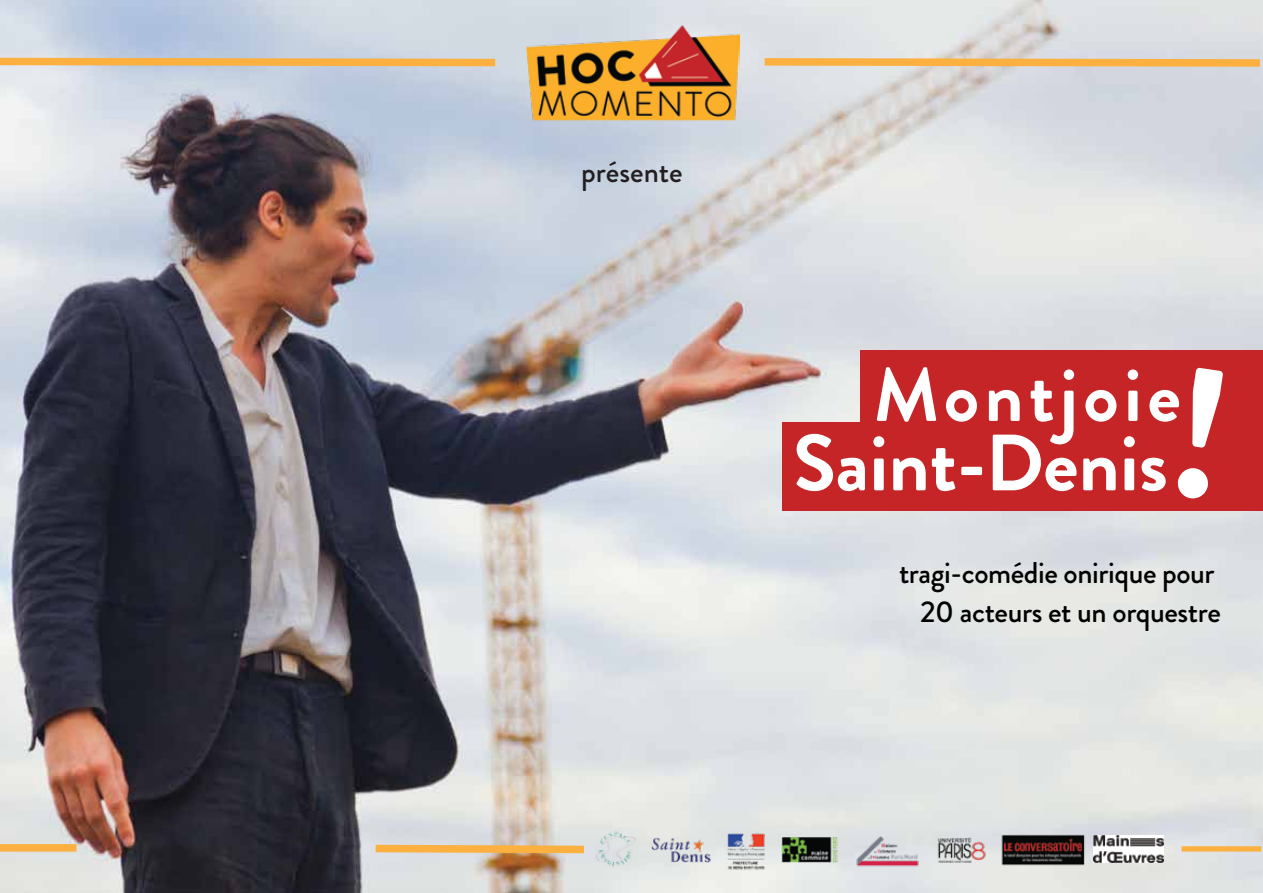
<style>
.page{position:relative;width:1263px;height:893px;background:#fff}
.page>*{position:absolute;margin:0;border:0;box-sizing:border-box;transform-origin:0 0}
.t1{font:700 79.5px "Brandon Grotesque";color:#fff}
.t2{font:700 75.75px "Brandon Grotesque";letter-spacing:.07em;color:#fff}
.t3{font:500 30px/39px "Brandon Grotesque";letter-spacing:-.015em;color:#000;text-align:right}
.t4{font:500 30px "Brandon Grotesque";color:#231f20}
</style>
<div class="page">
<img style="left:0;top:0;width:1263px;height:893px">
<svg style="left:0;top:54px;width:503px;height:16px;background:#dfc297"></svg>
<svg style="left:757px;top:54px;width:506px;height:16px;background:#e8c796"></svg>
<img style="left:526px;top:26px;width:213px;height:101px">
<div style="left:783px;top:422px;width:480px;height:89px;background:#c62527"></div>
<div style="left:860px;top:350px;width:403px;height:86px;background:#c62527"></div>
<img style="left:588px;top:822px;width:507px;height:54px">
<svg style="left:368px;top:841px;width:223px;height:16px;background:#e6c28e"></svg>
<div style="left:0;top:844px;width:76px;height:8px;background:#fbb040"></div>
<div style="left:1181px;top:846px;width:80px;height:5px;background:#fbb040"></div>
<img style="left:1094px;top:835px;width:69px;height:28px">
<p class="t4" style="left:581px;top:151px;width:103px">présente</p>
<h2 class="t2" style="left:873px;top:342px;width:309px">Montjoie</h2>
<h1 class="t1" style="left:793px;top:407px;width:377px">Saint-Denis</h1>
<p class="t3" style="left:899px;top:554px;width:323px">tragi-comédie onirique pour<br>20 acteurs et un orquestre</p>
</div>
